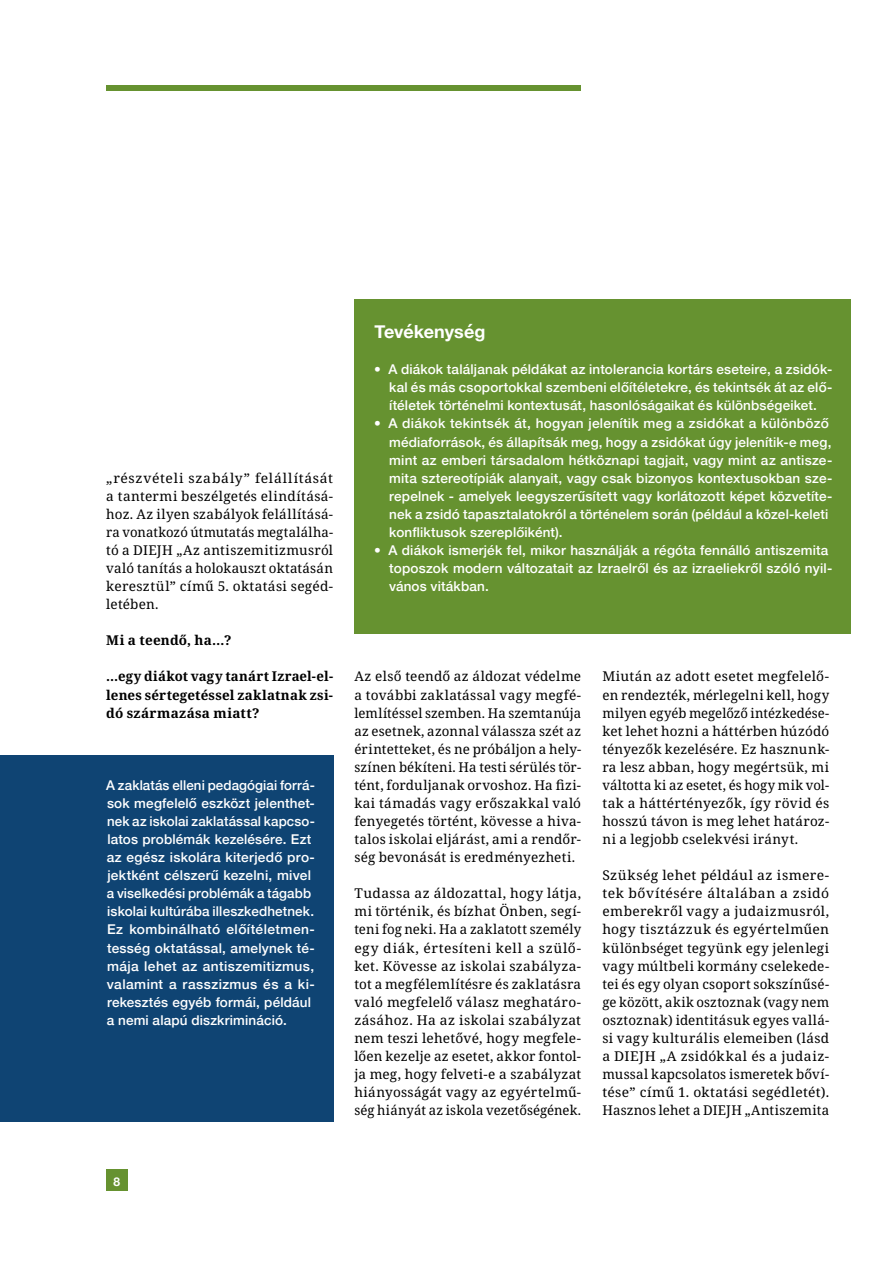
<style>
.page{position:relative;width:893px;height:1263px;background:#fff}
.page>*{position:absolute;margin:0;border:0;box-sizing:border-box;transform-origin:0 0}
.t1{font:700 18px "Helvetica Neue";letter-spacing:-.005em;color:#fff}
.t2{font:13.5px/18px "Noto Serif";letter-spacing:.015em;color:#000;text-align:justify}
.t3{font:500 13.5px/18px "Helvetica Neue";letter-spacing:.015em;color:#fff}
.t4{font:700 13.5px/18px "Noto Serif";letter-spacing:.015em;color:#000;text-align:justify}
.t5{font:700 12px "Helvetica Neue";color:#fff}
</style>
<div class="page">
<div style="left:106px;top:85px;width:475px;height:5px;background:#669230"></div>
<div style="left:106px;top:1169px;width:22px;height:22px;background:#669230"></div>
<div style="left:354px;top:299px;width:496px;height:335px;background:#669230"></div>
<div style="left:0;top:755px;width:333px;height:366px;background:#0f4473"></div>
<p class="t2" style="left:106px;top:469px;width:228px">„részvételi szabály” felállítását a tantermi beszélgetés elindításá&shy;hoz. Az ilyen szabályok felállításá&shy;ra vonatkozó útmutatás megtalálha&shy;tó a DIEJH „Az antiszemitizmusról való tanítás a holokauszt oktatásán keresztül” című 5. oktatási segéd&shy;letében.</p>
<p class="t4" style="left:106px;top:632px;width:127px">Mi a teendő, ha…?</p>
<p class="t4" style="left:106px;top:668px;width:228px">…egy diákot vagy tanárt Izrael-el&shy;lenes sértegetéssel zaklatnak zsi&shy;dó származása miatt?</p>
<p class="t3" style="left:106px;top:775px;width:210px">A zaklatás elleni pedagógiai forrá&shy;sok megfelelő eszközt jelenthet&shy;nek az iskolai zaklatással kapcso&shy;latos problémák kezelésére. Ezt az egész iskolára kiterjedő pro&shy;jektként célszerű kezelni, mivel a viselkedési problémák a tágabb iskolai kultúrába illeszkedhetnek.<br>Ez kombinálható előítéletmen&shy;tesség oktatással, amelynek té&shy;mája lehet az antiszemitizmus, valamint a rasszizmus és a ki&shy;rekesztés egyéb formái, például a nemi alapú diszkrimináció.</p>
<h1 class="t1" style="left:375px;top:317px;width:112px">Tevékenység</h1>
<p class="t3" style="left:389px;top:359px;width:444px;text-align:justify;text-indent:-15px">• A diákok találjanak példákat az intolerancia kortárs eseteire, a zsidók&shy;kal és más csoportokkal szembeni előítéletekre, és tekintsék át az elő&shy;ítéletek történelmi kontextusát, hasonlóságaikat és különbségeiket.</p>
<p class="t3" style="left:389px;top:413px;width:445px;text-indent:-15px">• A diákok tekintsék át, hogyan jelenítik meg a zsidókat a különböző médiaforrások, és állapítsák meg, hogy a zsidókat úgy jelenítik-e meg, mint az emberi társadalom hétköznapi tagjait, vagy mint az antisze&shy;mita sztereotípiák alanyait, vagy csak bizonyos kontextusokban sze&shy;repelnek - amelyek leegyszerűsített vagy korlátozott képet közvetíte&shy;nek a zsidó tapasztalatokról a történelem során (például a közel-keleti konfliktusok szereplőiként).</p>
<p class="t3" style="left:389px;top:540px;width:445px;text-indent:-15px">• A diákok ismerjék fel, mikor használják a régóta fennálló antiszemita toposzok modern változatait az Izraelről és az izraeliekről szóló nyil&shy;vános vitákban.</p>
<p class="t2" style="left:354px;top:668px;width:228px">Az első teendő az áldozat védelme a további zaklatással vagy megfé&shy;lemlítéssel szemben. Ha szemtanúja az esetnek, azonnal válassza szét az érintetteket, és ne próbáljon a hely&shy;színen békíteni. Ha testi sérülés tör&shy;tént, forduljanak orvoshoz. Ha fizi&shy;kai támadás vagy erőszakkal való fenyegetés történt, kövesse a hiva&shy;talos iskolai eljárást, ami a rendőr&shy;ség bevonását is eredményezheti.</p>
<p class="t2" style="left:354px;top:885px;width:228px">Tudassa az áldozattal, hogy látja, mi történik, és bízhat Önben, segí&shy;teni fog neki. Ha a zaklatott személy egy diák, értesíteni kell a szülő&shy;ket. Kövesse az iskolai szabályza&shy;tot a megfélemlítésre és zaklatásra való megfelelő válasz meghatáro&shy;zásához. Ha az iskolai szabályzat nem teszi lehetővé, hogy megfele&shy;lően kezelje az esetet, akkor fontol&shy;ja meg, hogy felveti-e a szabályzat hiányosságát vagy az egyértelmű&shy;ség hiányát az iskola vezetőségének.</p>
<p class="t2" style="left:602px;top:668px;width:228px">Miután az adott esetet megfelelő&shy;en rendezték, mérlegelni kell, hogy milyen egyéb megelőző intézkedése&shy;ket lehet hozni a háttérben húzódó tényezők kezelésére. Ez hasznunk&shy;ra lesz abban, hogy megértsük, mi váltotta ki az esetet, és hogy mik vol&shy;tak a háttértényezők, így rövid és hosszú távon is meg lehet határoz&shy;ni a legjobb cselekvési irányt.</p>
<p class="t2" style="left:602px;top:867px;width:228px">Szükség lehet például az ismere&shy;tek bővítésére általában a zsidó emberekről vagy a judaizmusról, hogy tisztázzuk és egyértelműen különbséget tegyünk egy jelenlegi vagy múltbeli kormány cselekede&shy;tei és egy olyan csoport sokszínűsé&shy;ge között, akik osztoznak (vagy nem osztoznak) identitásuk egyes vallá&shy;si vagy kulturális elemeiben (lásd a DIEJH „A zsidókkal és a judaiz&shy;mussal kapcsolatos ismeretek bőví&shy;tése” című 1. oktatási segédletét).<br>Hasznos lehet a DIEJH „Antiszemita</p>
<p class="t5" style="left:114px;top:1172px;width:8px">8</p>
</div>
